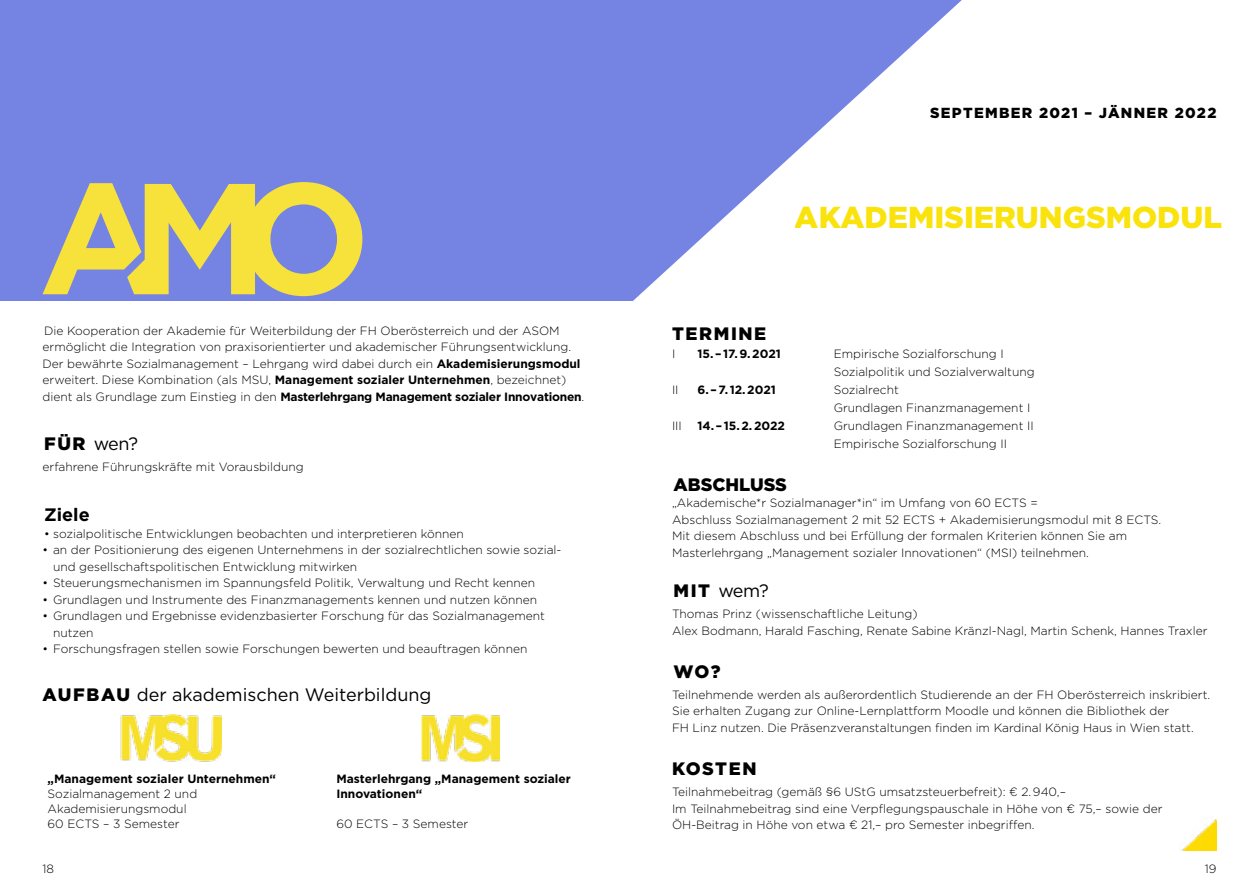
<style>
.page{position:relative;width:1259px;height:893px;background:#fff}
.page>*{position:absolute;margin:0;border:0;box-sizing:border-box;transform-origin:0 0}
.t1{font:900 30.3px "Gotham";color:#fae100}
.t2{font:18px "Gotham";color:#000}
.t3{font:900 18px "Gotham";color:#000}
.t4{font:900 18px "Gotham";letter-spacing:.06em;color:#000}
.t5{font:900 18px "Gotham";letter-spacing:.09em;color:#000}
.t6{font:700 18px "Gotham";color:#000}
.t7{font:900 14.55px "Gotham";letter-spacing:.09em;color:#000}
.t8{font:300 12px/16.5px "Gotham";color:#000}
.t9{font:700 12px/15px "Gotham";color:#000}
.s1{font-weight:700}
.s2{font-weight:900}
</style>
<div class="page">
<div style="left:0;top:0;width:973px;height:301px;background:#7583e2"></div>
<svg style="left:43px;top:182px;width:319px;height:114px"></svg>
<svg style="left:633px;top:0;width:340px;height:301px;fill:#fff"></svg>
<img style="left:1182px;top:819px;width:34px;height:31px">
<img style="left:422px;top:714px;width:77px;height:47px">
<img style="left:121px;top:714px;width:100px;height:47px">
<p class="t7" style="left:930px;top:103px;width:288px">SEPTEMBER 2021 – JÄNNER 2022</p>
<p class="t8" style="left:43px;top:322px;width:543px">Die Kooperation der Akademie für Weiterbildung der FH Oberösterreich und der ASOM ermöglicht die Integration von praxisorientierter und akademischer Führungsentwicklung.<br>Der bewährte Sozialmanagement – Lehrgang wird dabei durch ein <span class="s1">Akademisierungsmodul </span>erweitert. Diese Kombination (als MSU, <span class="s1">Management sozialer Unternehmen</span>, bezeichnet) dient als Grundlage zum Einstieg in den <span class="s1">Masterlehrgang Management sozialer Innovationen</span>.</p>
<h2 class="t2" style="left:44px;top:432px;width:96px"><span class="s2">FÜR</span> wen?</h2>
<p class="t8" style="left:43px;top:458px;width:263px">erfahrene Führungskräfte mit Vorausbildung</p>
<h2 class="t6" style="left:44px;top:503px;width:47px">Ziele</h2>
<p class="t8" style="left:44px;top:525px;width:421px">• sozialpolitische Entwicklungen beobachten und interpretieren können</p>
<p class="t8" style="left:53px;top:541px;width:510px;text-indent:-10px">• an der Positionierung des eigenen Unternehmens in der sozialrechtlichen sowie sozial&shy;und gesellschaftspolitischen Entwicklung mitwirken</p>
<p class="t8" style="left:43px;top:574px;width:494px">• Steuerungsmechanismen im Spannungsfeld Politik, Verwaltung und Recht kennen</p>
<p class="t8" style="left:43px;top:591px;width:496px">• Grundlagen und Instrumente des Finanzmanagements kennen und nutzen können</p>
<p class="t8" style="left:53px;top:607px;width:493px;text-indent:-10px">• Grundlagen und Ergebnisse evidenzbasierter Forschung für das Sozialmanagement nutzen</p>
<p class="t8" style="left:43px;top:640px;width:486px">• Forschungsfragen stellen sowie Forschungen bewerten und beauftragen können</p>
<h2 class="t2" style="left:43px;top:683px;width:390px"><span class="s2">AUFBAU</span> der akademischen Weiterbildung</h2>
<p class="t9" style="left:48px;top:772px;width:230px">„Management sozialer Unternehmen“</p>
<p class="t8" style="left:48px;top:786px;width:151px;line-height:15px">Sozialmanagement 2 und<br>Akademisierungsmodul<br>60 ECTS – 3 Semester</p>
<p class="t9" style="left:336px;top:772px;width:236px">Masterlehrgang „Management sozialer<br>Innovationen“</p>
<p class="t8" style="left:336px;top:816px;width:133px">60 ECTS – 3 Semester</p>
<h1 class="t1" style="left:795px;top:196px;width:429px">AKADEMISIERUNGSMODUL</h1>
<h2 class="t5" style="left:672px;top:321px;width:96px">TERMINE</h2>
<p class="t8" style="left:672px;top:345px;width:5px">I</p>
<p class="t9" style="left:697px;top:346px;width:85px">15. – 17. 9. 2021</p>
<p class="t8" style="left:833px;top:344px;width:203px;line-height:18px">Empirische Sozialforschung I<br>Sozialpolitik und Sozialverwaltung</p>
<p class="t8" style="left:672px;top:381px;width:8px">II</p>
<p class="t9" style="left:697px;top:382px;width:80px">6. – 7. 12. 2021</p>
<p class="t8" style="left:833px;top:380px;width:198px;line-height:18px">Sozialrecht<br>Grundlagen Finanzmanagement I</p>
<p class="t8" style="left:672px;top:417px;width:11px">III</p>
<p class="t9" style="left:697px;top:418px;width:89px">14. – 15. 2. 2022</p>
<p class="t8" style="left:833px;top:416px;width:201px;line-height:18px">Grundlagen Finanzmanagement II<br>Empirische Sozialforschung II</p>
<h2 class="t3" style="left:673px;top:472px;width:115px">ABSCHLUSS</h2>
<p class="t8" style="left:672px;top:495px;width:491px">„Akademische*r Sozialmanager*in“ im Umfang von 60 ECTS =<br>Abschluss Sozialmanagement 2 mit 52 ECTS + Akademisierungsmodul mit 8 ECTS.<br>Mit diesem Abschluss und bei Erfüllung der formalen Kriterien können Sie am Masterlehrgang „Management sozialer Innovationen“ (MSI) teilnehmen.</p>
<h2 class="t2" style="left:673px;top:580px;width:97px"><span class="s2">MIT</span> wem?</h2>
<p class="t8" style="left:672px;top:605px;width:537px">Thomas Prinz (wissenschaftliche Leitung)<br>Alex Bodmann, Harald Fasching, Renate Sabine Kränzl-Nagl, Martin Schenk, Hannes Traxler</p>
<h2 class="t4" style="left:673px;top:659px;width:48px">WO?</h2>
<p class="t8" style="left:672px;top:686px;width:540px">Teilnehmende werden als außerordentlich Studierende an der FH Oberösterreich inskribiert.<br>Sie erhalten Zugang zur Online-Lernplattform Moodle und können die Bibliothek der<br>FH Linz nutzen. Die Präsenzveranstaltungen finden im Kardinal König Haus in Wien statt.</p>
<h2 class="t4" style="left:672px;top:756px;width:86px">KOSTEN</h2>
<p class="t8" style="left:672px;top:783px;width:492px">Teilnahmebeitrag (gemäß §6 UStG umsatzsteuerbefreit): € 2. 940,–<br>Im Teilnahmebeitrag sind eine Verpflegungspauschale in Höhe von € 75,– sowie der<br>ÖH-Beitrag in Höhe von etwa € 21,– pro Semester inbegriffen.</p>
<p class="t8" style="left:43px;top:860px;width:13px">18</p>
<p class="t8" style="left:1204px;top:860px;width:13px">19</p>
</div>
